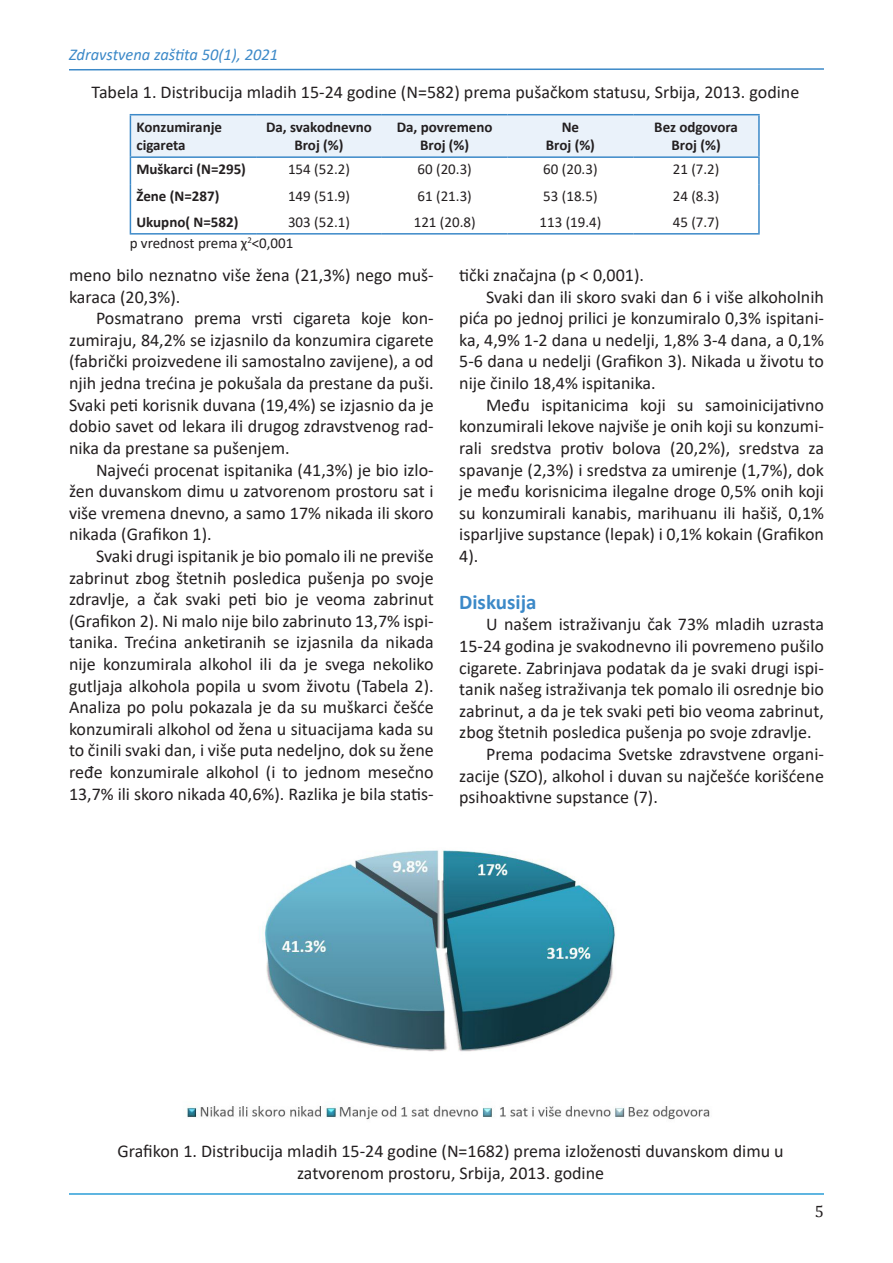
<style>
.page{position:relative;width:893px;height:1263px;background:#fff}
.page>*{position:absolute;margin:0;border:0;box-sizing:border-box;transform-origin:0 0}
.Calibri_text{font:700 21px "Calibri";color:#3c89c8}
.Calibri_text-2{font:18px/21.6px "Calibri";color:#231f20;text-align:justify}
.tekst{font:18px/21.6px "Calibri";color:#231f20;text-align:center}
.t1{font:italic 16.5px "Calibri";color:#3c89c8}
.t2{font:16.5px "Cambria";color:#231f20}
.podnaslov{font:700 15px/18px "Calibri";color:#231f20}
.podnaslov-2{font:15px "Calibri";color:#231f20}
.tekst-2{font:15px "Calibri";color:#231f20}
</style>
<div class="page">
<hr style="left:69px;top:1193px;width:755px;height:2px;background:#2a9dd7">
<svg style="left:69px;top:68px;width:755px;height:3px"></svg>
<hr style="left:130px;top:114px;width:126px;height:1px;background:#3c89c8">
<hr style="left:256px;top:114px;width:126px;height:1px;background:#3c89c8">
<hr style="left:382px;top:114px;width:126px;height:1px;background:#3c89c8">
<hr style="left:508px;top:114px;width:125px;height:1px;background:#3c89c8">
<hr style="left:633px;top:114px;width:127px;height:1px;background:#3c89c8">
<hr style="left:758px;top:115px;width:2px;height:41px;background:#3c89c8">
<hr style="left:758px;top:158px;width:2px;height:26px;background:#3c89c8">
<hr style="left:758px;top:184px;width:2px;height:26px;background:#3c89c8">
<svg style="left:130px;top:115px;width:629px;height:118px"></svg>
<hr style="left:758px;top:210px;width:2px;height:23px;background:#3c89c8">
<hr style="left:130px;top:233px;width:126px;height:2px;background:#3c89c8">
<hr style="left:256px;top:233px;width:126px;height:2px;background:#3c89c8">
<hr style="left:382px;top:233px;width:126px;height:2px;background:#3c89c8">
<hr style="left:508px;top:233px;width:125px;height:2px;background:#3c89c8">
<hr style="left:633px;top:233px;width:127px;height:2px;background:#3c89c8">
<hr style="left:130px;top:156px;width:126px;height:2px;background:#3c89c8">
<hr style="left:256px;top:156px;width:126px;height:2px;background:#3c89c8">
<hr style="left:382px;top:156px;width:126px;height:2px;background:#3c89c8">
<hr style="left:508px;top:156px;width:125px;height:2px;background:#3c89c8">
<hr style="left:633px;top:156px;width:127px;height:2px;background:#3c89c8">
<img style="left:186px;top:850px;width:524px;height:270px">
<p class="t1" style="left:69px;top:43px;width:211px">Zdravstvena zaštita 50(1), 2021</p>
<p class="tekst" style="left:92px;top:80px;width:709px">Tabela 1. Distribucija mladih 15-24 godine (N=582) prema pušačkom statusu, Srbija, 2013. godine</p>
<p class="podnaslov" style="left:136px;top:118px;width:87px">Konzumiranje cigareta</p>
<p class="podnaslov" style="left:266px;top:118px;width:107px">Da, svakodnevno</p>
<p class="podnaslov" style="left:294px;top:136px;width:51px">Broj (%)</p>
<p class="podnaslov" style="left:397px;top:118px;width:97px">Da, povremeno</p>
<p class="podnaslov" style="left:420px;top:136px;width:51px">Broj (%)</p>
<p class="podnaslov" style="left:562px;top:118px;width:19px">Ne</p>
<p class="podnaslov" style="left:546px;top:136px;width:51px">Broj (%)</p>
<p class="podnaslov" style="left:654px;top:118px;width:85px">Bez odgovora</p>
<p class="podnaslov" style="left:671px;top:136px;width:51px">Broj (%)</p>
<p class="podnaslov" style="left:136px;top:160px;width:111px">Muškarci (N=295)</p>
<p class="podnaslov-2" style="left:288px;top:159px;width:63px">154 (52.2)</p>
<p class="podnaslov-2" style="left:418px;top:159px;width:56px">60 (20.3)</p>
<p class="podnaslov-2" style="left:543px;top:159px;width:56px">60 (20.3)</p>
<p class="podnaslov-2" style="left:673px;top:159px;width:48px">21 (7.2)</p>
<p class="podnaslov" style="left:136px;top:187px;width:85px">Žene (N=287)</p>
<p class="podnaslov-2" style="left:288px;top:186px;width:63px">149 (51.9)</p>
<p class="podnaslov-2" style="left:418px;top:186px;width:56px">61 (21.3)</p>
<p class="podnaslov-2" style="left:543px;top:186px;width:56px">53 (18.5)</p>
<p class="podnaslov-2" style="left:673px;top:186px;width:48px">24 (8.3)</p>
<p class="podnaslov" style="left:136px;top:213px;width:103px">Ukupno( N=582)</p>
<p class="podnaslov-2" style="left:288px;top:212px;width:63px">303 (52.1)</p>
<p class="podnaslov-2" style="left:414px;top:212px;width:63px">121 (20.8)</p>
<p class="podnaslov-2" style="left:539px;top:212px;width:63px">113 (19.4)</p>
<p class="podnaslov-2" style="left:673px;top:212px;width:48px">45 (7.7)</p>
<p class="tekst-2" style="left:130px;top:233px;width:165px">p vrednost prema χ<sup>2</sup>&lt;0,001</p>
<p class="Calibri_text-2" style="left:69px;top:264px;width:366px">meno bilo neznatno više žena (21,3%) nego muš&shy;karaca (20,3%).</p>
<p class="Calibri_text-2" style="left:69px;top:307px;width:366px;text-indent:27px">Posmatrano prema vrsti cigareta koje kon&shy;zumiraju, 84,2% se izjasnilo da konzumira cigarete (fabrički proizvedene ili samostalno zavijene), a od njih jedna trećina je pokušala da prestane da puši.<br>Svaki peti korisnik duvana (19,4%) se izjasnio da je dobio savet od lekara ili drugog zdravstvenog rad&shy;nika da prestane sa pušenjem.</p>
<p class="Calibri_text-2" style="left:69px;top:458px;width:366px;text-indent:27px">Najveći procenat ispitanika (41,3%) je bio izlo&shy;žen duvanskom dimu u zatvorenom prostoru sat i više vremena dnevno, a samo 17% nikada ili skoro nikada (Grafikon 1).</p>
<p class="Calibri_text-2" style="left:69px;top:545px;width:366px;text-indent:27px">Svaki drugi ispitanik je bio pomalo ili ne previše zabrinut zbog štetnih posledica pušenja po svoje zdravlje, a čak svaki peti bio je veoma zabrinut (Grafikon 2). Ni malo nije bilo zabrinuto 13,7% ispi&shy;tanika. Trećina anketiranih se izjasnila da nikada nije konzumirala alkohol ili da je svega nekoliko gutljaja alkohola popila u svom životu (Tabela 2).<br>Analiza po polu pokazala je da su muškarci češće konzumirali alkohol od žena u situacijama kada su to činili svaki dan, i više puta nedeljno, dok su žene ređe konzumirale alkohol (i to jednom mesečno 13,7% ili skoro nikada 40,6%). Razlika je bila statis-</p>
<p class="Calibri_text-2" style="left:459px;top:264px;width:186px">tički značajna (p &lt; 0,001).</p>
<p class="Calibri_text-2" style="left:459px;top:285px;width:366px;text-indent:27px">Svaki dan ili skoro svaki dan 6 i više alkoholnih pića po jednoj prilici je konzumiralo 0,3% ispitani&shy;ka, 4,9% 1-2 dana u nedelji, 1,8% 3-4 dana, a 0,1% 5-6 dana u nedelji (Grafikon 3). Nikada u životu to nije činilo 18,4% ispitanika.</p>
<p class="Calibri_text-2" style="left:459px;top:393px;width:366px;text-indent:27px">Među ispitanicima koji su samoinicijativno konzumirali lekove najviše je onih koji su konzumi&shy;rali sredstva protiv bolova (20,2%), sredstva za spavanje (2,3%) i sredstva za umirenje (1,7%), dok je među korisnicima ilegalne droge 0,5% onih koji su konzumirali kanabis, marihuanu ili hašiš, 0,1% isparljive supstance (lepak) i 0,1% kokain (Grafikon 4).</p>
<p class="Calibri_text" style="left:459px;top:587px;width:79px">Diskusija</p>
<p class="Calibri_text-2" style="left:459px;top:613px;width:366px;text-indent:27px">U našem istraživanju čak 73% mladih uzrasta 15-24 godina je svakodnevno ili povremeno pušilo cigarete. Zabrinjava podatak da je svaki drugi ispi&shy;tanik našeg istraživanja tek pomalo ili osrednje bio zabrinut, a da je tek svaki peti bio veoma zabrinut, zbog štetnih posledica pušenja po svoje zdravlje.</p>
<p class="Calibri_text-2" style="left:459px;top:743px;width:366px;text-indent:27px">Prema podacima Svetske zdravstvene organi&shy;zacije (SZO), alkohol i duvan su najčešće korišćene psihoaktivne supstance (7).</p>
<p class="tekst" style="left:118px;top:1140px;width:668px">Grafikon 1. Distribucija mladih 15-24 godine (N=1682) prema izloženosti duvanskom dimu u zatvorenom prostoru, Srbija, 2013. godine</p>
<p class="t2" style="left:815px;top:1201px;width:11px">5</p>
</div>
